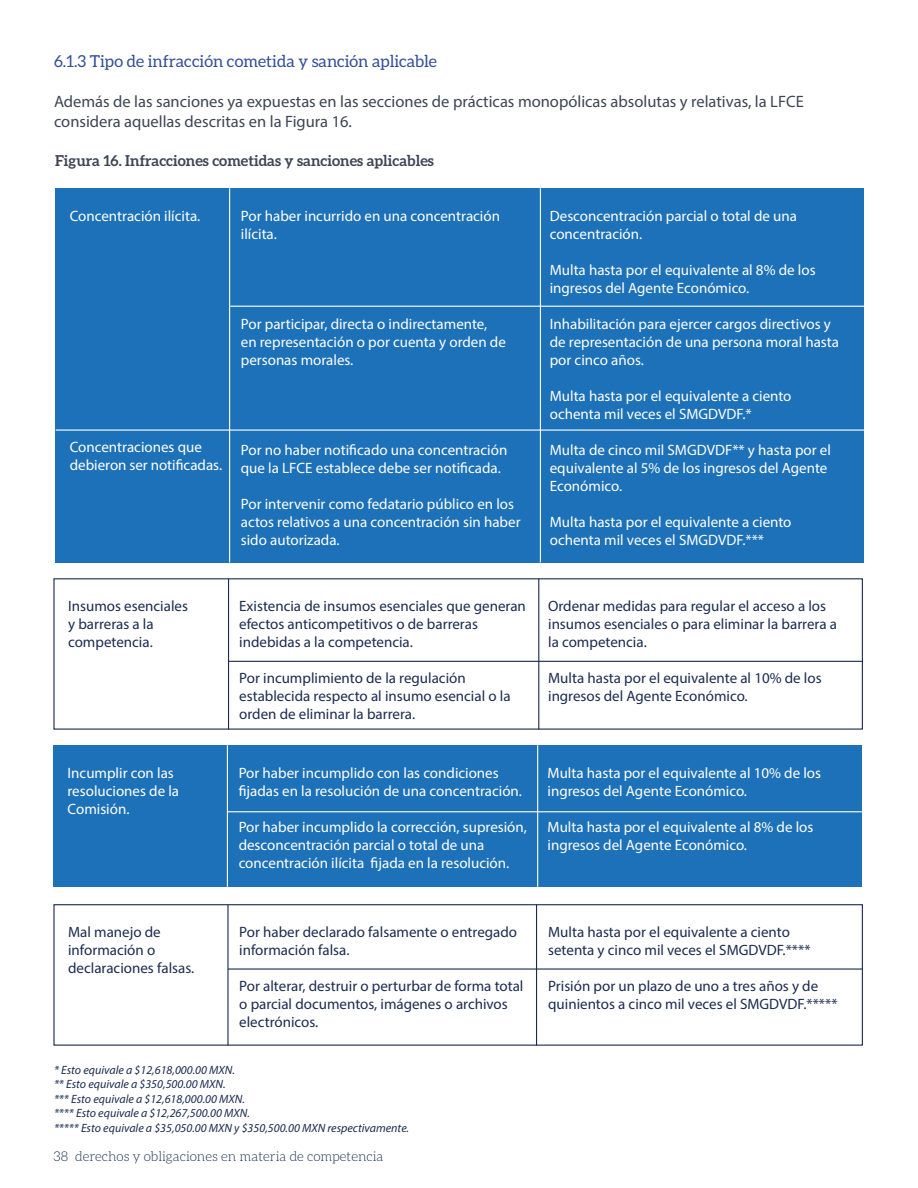
<style>
.page{position:relative;width:918px;height:1188px;background:#fff}
.page>*{position:absolute;margin:0;border:0;box-sizing:border-box;transform-origin:0 0}
.t1{font:16.5px/19.8px "Myriad Pro";color:#3d4554}
.t2{font:16.5px "Aleo";color:#314e97}
.t3{font:15px/18px "Myriad Pro";color:#fff}
.t4{font:15px/18px "Myriad Pro";color:#1c2c50}
.t5{font:700 15px "Aleo";color:#3d4554}
.t6{font:300 13.5px "Aleo";color:#1b304f}
.t7{font:italic 12px/14.4px "Myriad Pro";color:#1c2c50}
</style>
<div class="page">
<div style="left:53px;top:578px;width:810px;height:152px;border:1px solid #1c2c50"></div>
<div style="left:53px;top:904px;width:810px;height:142px;border:1px solid #1c2c50"></div>
<hr style="left:228px;top:579px;width:1px;height:151px;background:#1c2c50">
<hr style="left:538px;top:579px;width:1px;height:151px;background:#1c2c50">
<hr style="left:227px;top:905px;width:2px;height:141px;background:#1c2c50">
<hr style="left:536px;top:905px;width:1px;height:141px;background:#1c2c50">
<hr style="left:228px;top:661px;width:635px;height:1px;background:#1c2c50">
<hr style="left:228px;top:968px;width:635px;height:2px;background:#1c2c50">
<div style="left:53px;top:745px;width:809px;height:142px;background:#1d71b8"></div>
<hr style="left:227px;top:811px;width:635px;height:1px;background:#fff">
<hr style="left:227px;top:745px;width:1px;height:142px;background:#fff">
<hr style="left:537px;top:745px;width:1px;height:142px;background:#fff">
<div style="left:56px;top:188px;width:808px;height:374px;background:#1d71b8"></div>
<hr style="left:230px;top:306px;width:634px;height:1px;background:#fff">
<hr style="left:56px;top:430px;width:808px;height:1px;background:#fff">
<hr style="left:229px;top:188px;width:1px;height:374px;background:#fff">
<hr style="left:540px;top:188px;width:1px;height:374px;background:#fff">
<p class="t2" style="left:54px;top:52px;width:385px">6.1.3 Tipo de infracción cometida y sanción aplicable</p>
<p class="t1" style="left:54px;top:91px;width:751px">Además de las sanciones ya expuestas en las secciones de prácticas monopólicas absolutas y relativas, la LFCE considera aquellas descritas en la Figura 16.</p>
<p class="t5" style="left:55px;top:152px;width:380px">Figura 16. Infracciones cometidas y sanciones aplicables</p>
<p class="t3" style="left:70px;top:207px;width:132px">Concentración ilícita.</p>
<p class="t3" style="left:241px;top:207px;width:261px">Por haber incurrido en una concentración ilícita.</p>
<p class="t3" style="left:241px;top:315px;width:267px">Por participar, directa o indirectamente, en representación o por cuenta y orden de personas morales.</p>
<p class="t3" style="left:70px;top:438px;width:154px">Concentraciones que debieron ser notificadas.</p>
<p class="t3" style="left:241px;top:441px;width:268px">Por no haber notificado una concentración que la LFCE establece debe ser notificada.</p>
<p class="t3" style="left:241px;top:495px;width:281px">Por intervenir como fedatario público en los actos relativos a una concentración sin haber sido autorizada.</p>
<p class="t3" style="left:550px;top:207px;width:249px">Desconcentración parcial o total de una concentración.</p>
<p class="t3" style="left:550px;top:261px;width:267px">Multa hasta por el equivalente al 8% de los ingresos del Agente Económico.</p>
<p class="t3" style="left:550px;top:315px;width:291px">Inhabilitación para ejercer cargos directivos y de representación de una persona moral hasta por cinco años.</p>
<p class="t3" style="left:550px;top:387px;width:243px">Multa hasta por el equivalente a ciento ochenta mil veces el SMGDVDF.*</p>
<p class="t3" style="left:550px;top:441px;width:283px">Multa de cinco mil SMGDVDF** y hasta por el equivalente al 5% de los ingresos del Agente<br>Económico.</p>
<p class="t3" style="left:550px;top:513px;width:243px">Multa hasta por el equivalente a ciento ochenta mil veces el SMGDVDF.***</p>
<p class="t4" style="left:68px;top:597px;width:121px">Insumos esenciales y barreras a la competencia.</p>
<p class="t4" style="left:239px;top:597px;width:288px">Existencia de insumos esenciales que generan efectos anticompetitivos o de barreras indebidas a la competencia.</p>
<p class="t4" style="left:239px;top:669px;width:273px">Por incumplimiento de la regulación establecida respecto al insumo esencial o la orden de eliminar la barrera.</p>
<p class="t3" style="left:68px;top:764px;width:113px">Incumplir con las resoluciones de la<br>Comisión.</p>
<p class="t3" style="left:239px;top:764px;width:285px">Por haber incumplido con las condiciones fijadas en la resolución de una concentración.</p>
<p class="t3" style="left:239px;top:818px;width:290px">Por haber incumplido la corrección, supresión, desconcentración parcial o total de una concentración ilícita fijada en la resolución.</p>
<p class="t4" style="left:548px;top:597px;width:290px">Ordenar medidas para regular el acceso a los insumos esenciales o para eliminar la barrera a la competencia.</p>
<p class="t4" style="left:548px;top:669px;width:275px">Multa hasta por el equivalente al 10% de los ingresos del Agente Económico.</p>
<p class="t3" style="left:548px;top:764px;width:275px">Multa hasta por el equivalente al 10% de los ingresos del Agente Económico.</p>
<p class="t3" style="left:548px;top:818px;width:267px">Multa hasta por el equivalente al 8% de los ingresos del Agente Económico.</p>
<p class="t4" style="left:68px;top:923px;width:128px">Mal manejo de información o declaraciones falsas.</p>
<p class="t4" style="left:239px;top:923px;width:279px">Por haber declarado falsamente o entregado información falsa.</p>
<p class="t4" style="left:239px;top:977px;width:286px">Por alterar, destruir o perturbar de forma total o parcial documentos, imágenes o archivos electrónicos.</p>
<p class="t7" style="left:54px;top:1063px;width:357px">* Esto equivale a $12,618,000.00 MXN.<br>** Esto equivale a $350,500.00 MXN.<br>*** Esto equivale a $12,618,000.00 MXN.<br>**** Esto equivale a $12,267,500.00 MXN.<br>***** Esto equivale a $35,050.00 MXN y $350,500.00 MXN respectivamente.</p>
<p class="t6" style="left:53px;top:1149px;width:332px">38 derechos y obligaciones en materia de competencia</p>
<p class="t4" style="left:548px;top:923px;width:264px">Multa hasta por el equivalente a ciento setenta y cinco mil veces el SMGDVDF.****</p>
<p class="t4" style="left:548px;top:977px;width:291px">Prisión por un plazo de uno a tres años y de quinientos a cinco mil veces el SMGDVDF.*****</p>
</div>
